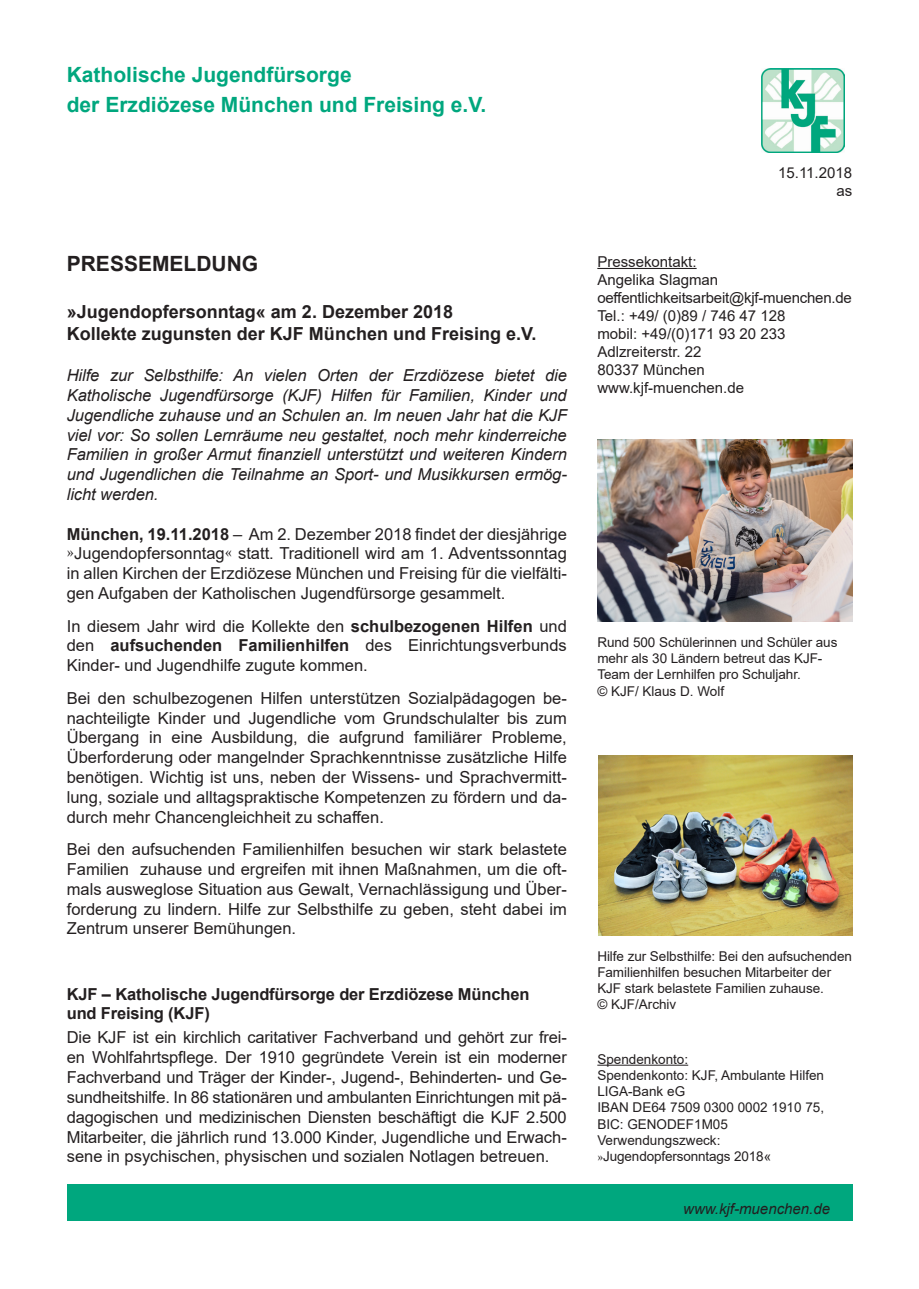
<style>
.page{position:relative;width:919px;height:1289px;background:#fff}
.page>*{position:absolute;margin:0;border:0;box-sizing:border-box;transform-origin:0 0}
.t1{font:700 21px "Arial";color:#00a77e}
.t2{font:700 21px "Arial";color:#231f20}
.t3{font:700 18px "Arial";color:#231f20}
.t4{font:16.5px/19.8px "Arial";color:#231f20;text-align:justify}
.t5{font:italic 16.5px/19.8px "Arial";letter-spacing:-.005em;color:#231f20;text-align:justify}
.t6{font:700 16.5px "Arial";letter-spacing:-.01em;color:#231f20}
.t7{font:15px "Arial";color:#231f20}
.t8{font:italic 15px "Arial";color:#231f20}
.t9{font:13.5px/16.2px "Arial";letter-spacing:-.005em;color:#231f20}
.s1{font-weight:700}
.s2{font-family:"Minion Pro"}
</style>
<div class="page">
<img style="left:761px;top:68px;width:83px;height:85px">
<hr style="left:597px;top:268px;width:99px;height:1px;background:#231f20">
<div style="left:67px;top:1184px;width:785px;height:37px;background:#00a77e"></div>
<img style="left:597px;top:439px;width:255px;height:182px">
<img style="left:598px;top:755px;width:254px;height:180px">
<hr style="left:597px;top:1064px;width:91px;height:1px;background:#231f20">
<p class="t1" style="left:67px;top:60px;width:286px">Katholische Jugendfürsorge</p>
<p class="t1" style="left:67px;top:89px;width:421px">der Erzdiözese München und Freising e.V.</p>
<p class="t2" style="left:67px;top:249px;width:193px">PRESSEMELDUNG</p>
<p class="t3" style="left:67px;top:299px;width:388px">»Jugendopfersonntag« am 2. Dezember 2018</p>
<p class="t3" style="left:67px;top:321px;width:471px">Kollekte zugunsten der KJF München und Freising e.V.</p>
<p class="t5" style="left:67px;top:365px;width:502px">Hilfe zur Selbsthilfe: An vielen Orten der Erzdiözese bietet die Katholische Jugendfürsorge (KJF) Hilfen für Familien, Kinder und Jugendliche zuhause und an Schulen an. Im neuen Jahr hat die KJF viel vor: So sollen Lernräume neu gestaltet, noch mehr kinderreiche Familien in großer Armut finanziell unterstützt und weiteren Kindern und Jugendlichen die Teilnahme an Sport- und Musikkursen ermög&shy;licht werden.</p>
<p class="t4" style="left:67px;top:524px;width:501px"><span class="s1">München, 19.11.2018</span> – Am 2. Dezember 2018 findet der diesjährige <span class="s2">»</span>Jugendopfersonntag<span class="s2">«</span> statt. Traditionell wird am 1. Adventssonntag in allen Kirchen der Erzdiözese München und Freising für die vielfälti&shy;gen Aufgaben der Katholischen Jugendfürsorge gesammelt.</p>
<p class="t4" style="left:67px;top:615px;width:501px">In diesem Jahr wird die Kollekte den <span class="s1">schulbezogenen Hilfen</span> und den <span class="s1">aufsuchenden Familienhilfen</span> des Einrichtungsverbunds Kinder- und Jugendhilfe zugute kommen.</p>
<p class="t4" style="left:67px;top:688px;width:501px">Bei den schulbezogenen Hilfen unterstützen Sozialpädagogen be&shy;nachteiligte Kinder und Jugendliche vom Grundschulalter bis zum Übergang in eine Ausbildung, die aufgrund familiärer Probleme, Überforderung oder mangelnder Sprachkenntnisse zusätzliche Hilfe benötigen. Wichtig ist uns, neben der Wissens- und Sprachvermitt&shy;lung, soziale und alltagspraktische Kompetenzen zu fördern und da&shy;durch mehr Chancengleichheit zu schaffen.</p>
<p class="t4" style="left:67px;top:839px;width:501px">Bei den aufsuchenden Familienhilfen besuchen wir stark belastete Familien zuhause und ergreifen mit ihnen Maßnahmen, um die oft&shy;mals ausweglose Situation aus Gewalt, Vernachlässigung und Über&shy;forderung zu lindern. Hilfe zur Selbsthilfe zu geben, steht dabei im Zentrum unserer Bemühungen.</p>
<p class="t6" style="left:67px;top:982px;width:464px">KJF – Katholische Jugendfürsorge der Erzdiözese München</p>
<p class="t6" style="left:67px;top:1001px;width:144px">und Freising (KJF)</p>
<p class="t4" style="left:67px;top:1027px;width:501px">Die KJF ist ein kirchlich caritativer Fachverband und gehört zur frei&shy;en Wohlfahrtspflege. Der 1910 gegründete Verein ist ein moderner Fachverband und Träger der Kinder-, Jugend-, Behinderten- und Ge&shy;sundheitshilfe. In 86 stationären und ambulanten Einrichtungen mit pä&shy;dagogischen und medizinischen Diensten beschäftigt die KJF 2.500<br>Mitarbeiter, die jährlich rund 13.000 Kinder, Jugendliche und Erwach&shy;sene in psychischen, physischen und sozialen Notlagen betreuen.</p>
<p class="t7" style="left:778px;top:162px;width:75px">15.11.2018</p>
<p class="t7" style="left:836px;top:180px;width:17px">as</p>
<p class="t7" style="left:597px;top:251px;width:101px">Pressekontakt:</p>
<p class="t7" style="left:597px;top:269px;width:122px">Angelika Slagman</p>
<p class="t7" style="left:597px;top:287px;width:256px">oeffentlichkeitsarbeit@kjf-muenchen.de</p>
<p class="t7" style="left:597px;top:305px;width:190px">Tel.: +49/ (0)89 / 746 47 128</p>
<p class="t7" style="left:597px;top:323px;width:190px">mobil: +49/(0)171 93 20 233</p>
<p class="t7" style="left:597px;top:341px;width:106px">Adlzreiterstr. 22</p>
<p class="t7" style="left:597px;top:359px;width:109px">80337 München</p>
<p class="t7" style="left:597px;top:377px;width:148px">www.kjf-muenchen.de</p>
<p class="t9" style="left:597px;top:634px;width:241px">Rund 500 Schülerinnen und Schüler aus mehr als 30 Ländern betreut das KJF-<br>Team der Lernhilfen pro Schuljahr.<br>© KJF/ Klaus D. Wolf</p>
<p class="t9" style="left:597px;top:947px;width:256px">Hilfe zur Selbsthilfe: Bei den aufsuchenden Familienhilfen besuchen Mitarbeiter der KJF stark belastete Familien zuhause.<br>© KJF/Archiv</p>
<p class="t9" style="left:597px;top:1050px;width:92px">Spendenkonto:</p>
<p class="t9" style="left:597px;top:1066px;width:228px">Spendenkonto: KJF, Ambulante Hilfen</p>
<p class="t9" style="left:597px;top:1083px;width:89px">LIGA-Bank eG</p>
<p class="t9" style="left:597px;top:1099px;width:228px">IBAN DE64 7509 0300 0002 1910 75,<br>BIC: GENODEF1M05</p>
<p class="t9" style="left:597px;top:1131px;width:175px">Verwendungszweck: <span class="s2">»</span>Jugendopfersonntags 2018«</p>
<p class="t8" style="left:683px;top:1198px;width:148px">www.kjf-muenchen.de</p>
</div>
